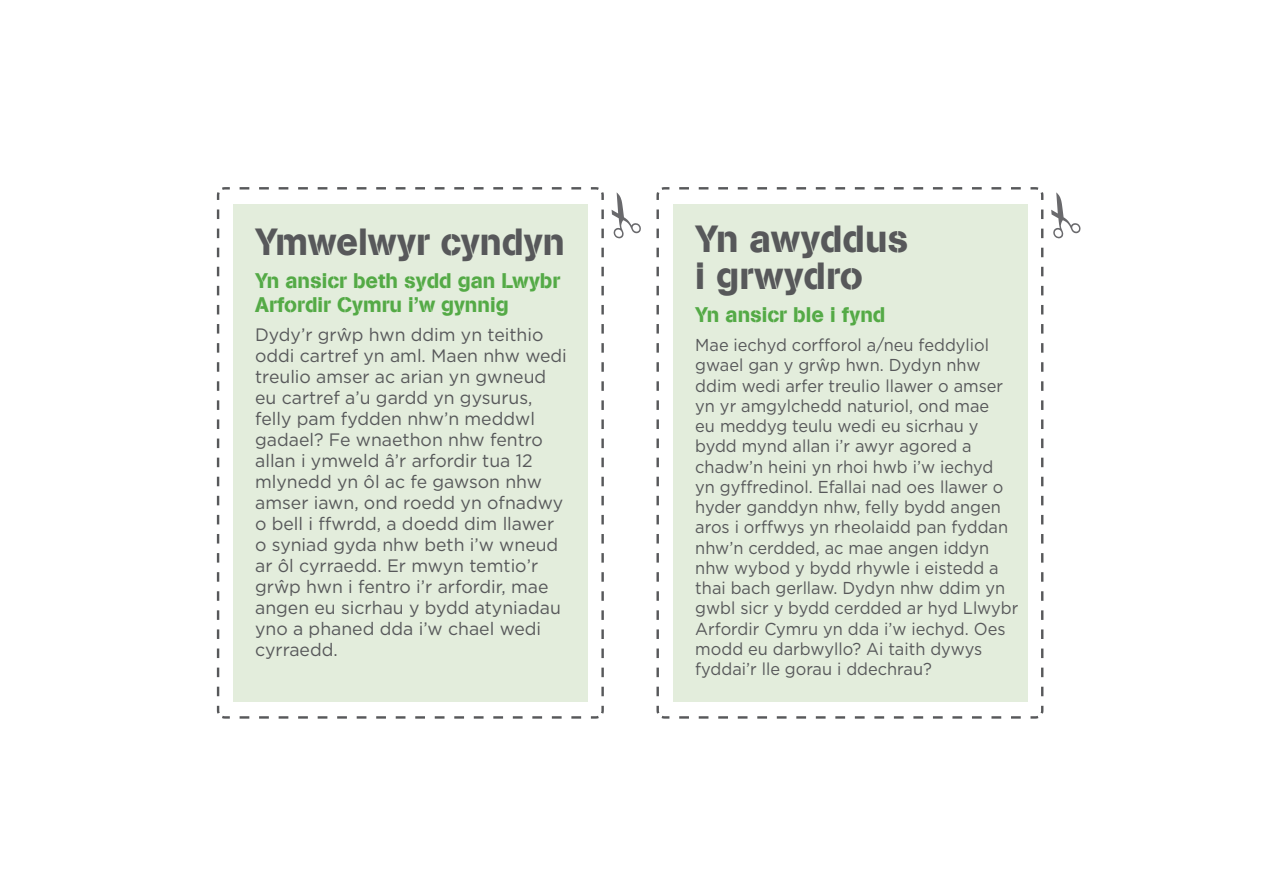
<style>
.page{position:relative;width:1263px;height:893px;background:#fff}
.page>*{position:absolute;margin:0;border:0;box-sizing:border-box;transform-origin:0 0}
.t1{font:37.5px "AG Book Stencil";color:#57585a}
.t2{font:21px/24px "AG Book Stencil";color:#54aa46}
.t3{font:18px/21px "Gotham";color:#57585a}
.t4{font:17.25px/20.2px "Gotham";color:#57585a;scale:.95 1}
</style>
<div class="page">
<svg style="left:216px;top:187px;width:388px;height:532px;background:#e5eedf"></svg>
<svg style="left:656px;top:187px;width:388px;height:532px;background:#e5eedf"></svg>
<svg style="left:601px;top:189px;width:3px;height:507px"></svg>
<svg style="left:1041px;top:189px;width:3px;height:507px"></svg>
<h1 class="t1" style="left:255px;top:219px;width:311px">Ymwelwyr cyndyn</h1>
<p class="t2" style="left:255px;top:268px;width:307px">Yn ansicr beth sydd gan Lwybr<br>Arfordir Cymru i’w gynnig</p>
<p class="t3" style="left:255px;top:324px;width:313px">Dydy’r grŵp hwn ddim yn teithio oddi cartref yn aml. Maen nhw wedi treulio amser ac arian yn gwneud eu cartref a’u gardd yn gysurus, felly pam fydden nhw’n meddwl gadael? Fe wnaethon nhw fentro allan i ymweld â’r arfordir tua 12 mlynedd yn ôl ac fe gawson nhw amser iawn, ond roedd yn ofnadwy o bell i ffwrdd, a doedd dim llawer o syniad gyda nhw beth i’w wneud ar ôl cyrraedd. Er mwyn temtio’r grŵp hwn i fentro i’r arfordir, mae angen eu sicrhau y bydd atyniadau yno a phaned dda i’w chael wedi cyrraedd.</p>
<h1 class="t1" style="left:695px;top:216px;width:215px">Yn awyddus</h1>
<h1 class="t1" style="left:695px;top:254px;width:169px">i grwydro</h1>
<p class="t2" style="left:695px;top:303px;width:192px">Yn ansicr ble i fynd</p>
<p class="t4" style="left:695px;top:334px;width:342px">Mae iechyd corfforol a/neu feddyliol gwael gan y grŵp hwn. Dydyn nhw ddim wedi arfer treulio llawer o amser yn yr amgylchedd naturiol, ond mae<br>eu meddyg teulu wedi eu sicrhau y bydd mynd allan i’r awyr agored a chadw’n heini yn rhoi hwb i’w iechyd<br>yn gyffredinol. Efallai nad oes llawer o hyder ganddyn nhw, felly bydd angen aros i orffwys yn rheolaidd pan fyddan nhw’n cerdded, ac mae angen iddyn nhw wybod y bydd rhywle i eistedd a thai bach gerllaw. Dydyn nhw ddim yn gwbl sicr y bydd cerdded ar hyd Llwybr Arfordir Cymru yn dda i’w iechyd. Oes modd eu darbwyllo? Ai taith dywys fyddai’r lle gorau i ddechrau?</p>
</div>
